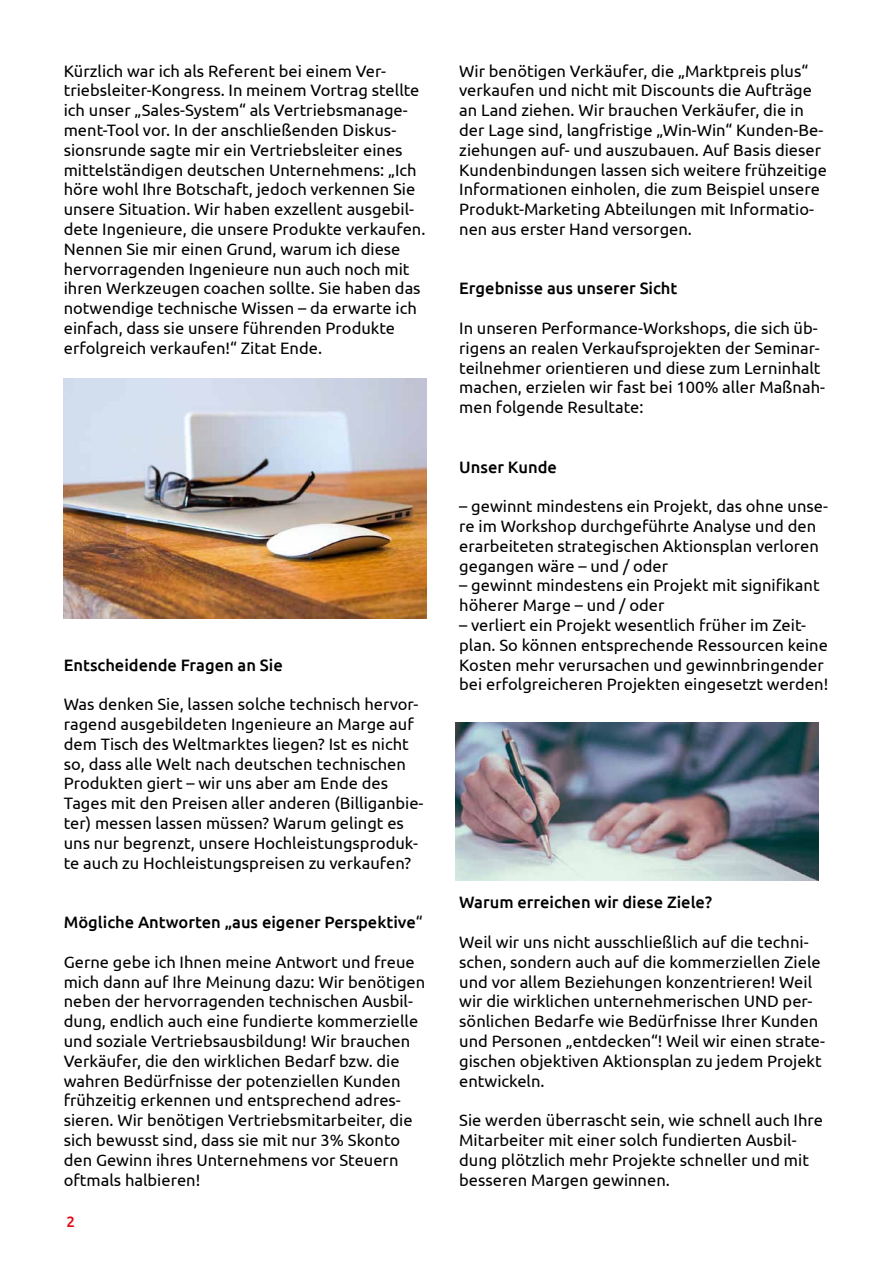
<style>
.page{position:relative;width:893px;height:1263px;background:#fff}
.page>*{position:absolute;margin:0;border:0;box-sizing:border-box;transform-origin:0 0}
.t1{font:16.5px/19.8px "Ubuntu";color:#000}
.t2{font:500 16.5px "Ubuntu";color:#000}
.t3{font:500 15px "Ubuntu";color:#e30613}
.s1{font-weight:400}
</style>
<div class="page">
<img style="left:64px;top:378px;width:363px;height:241px">
<img style="left:455px;top:723px;width:363px;height:157px">
<p class="t1" style="left:64px;top:60px;width:363px">Kürzlich war ich als Referent bei einem Ver&shy;triebsleiter-Kongress. In meinem Vortrag stellte ich unser „Sales-System“ als Vertriebsmanage&shy;ment-Tool vor. In der anschließenden Diskus&shy;sionsrunde sagte mir ein Vertriebsleiter eines mittelständigen deutschen Unternehmens: „Ich höre wohl Ihre Botschaft, jedoch verkennen Sie unsere Situation. Wir haben exzellent ausgebil&shy;dete Ingenieure, die unsere Produkte verkaufen.<br>Nennen Sie mir einen Grund, warum ich diese hervorragenden Ingenieure nun auch noch mit ihren Werkzeugen coachen sollte. Sie haben das notwendige technische Wissen – da erwarte ich einfach, dass sie unsere führenden Produkte erfolgreich verkaufen!“ Zitat Ende.</p>
<p class="t2" style="left:64px;top:654px;width:221px">Entscheidende Fragen an Sie</p>
<p class="t1" style="left:64px;top:694px;width:361px">Was denken Sie, lassen solche technisch hervor&shy;ragend ausgebildeten Ingenieure an Marge auf dem Tisch des Weltmarktes liegen? Ist es nicht so, dass alle Welt nach deutschen technischen Produkten giert – wir uns aber am Ende des Tages mit den Preisen aller anderen (Billiganbie&shy;ter) messen lassen müssen? Warum gelingt es uns nur begrenzt, unsere Hochleistungsproduk&shy;te auch zu Hochleistungspreisen zu verkaufen?</p>
<p class="t2" style="left:64px;top:912px;width:360px">Mögliche Antworten „aus eigener Perspektive<span class="s1">“</span></p>
<p class="t1" style="left:64px;top:951px;width:363px">Gerne gebe ich Ihnen meine Antwort und freue mich dann auf Ihre Meinung dazu: Wir benötigen neben der hervorragenden technischen Ausbil&shy;dung, endlich auch eine fundierte kommerzielle und soziale Vertriebsausbildung! Wir brauchen Verkäufer, die den wirklichen Bedarf bzw. die wahren Bedürfnisse der potenziellen Kunden frühzeitig erkennen und entsprechend adres&shy;sieren. Wir benötigen Vertriebsmitarbeiter, die sich bewusst sind, dass sie mit nur 3% Skonto den Gewinn ihres Unternehmens vor Steuern oftmals halbieren!</p>
<p class="t3" style="left:67px;top:1212px;width:10px">2</p>
<p class="t1" style="left:459px;top:60px;width:369px">Wir benötigen Verkäufer, die „Marktpreis plus“ verkaufen und nicht mit Discounts die Aufträge an Land ziehen. Wir brauchen Verkäufer, die in der Lage sind, langfristige „Win-Win“ Kunden-Be&shy;ziehungen auf- und auszubauen. Auf Basis dieser Kundenbindungen lassen sich weitere frühzeitige Informationen einholen, die zum Beispiel unsere Produkt-Marketing Abteilungen mit Informatio&shy;nen aus erster Hand versorgen.</p>
<p class="t2" style="left:459px;top:278px;width:220px">Ergebnisse aus unserer Sicht</p>
<p class="t1" style="left:459px;top:318px;width:367px">In unseren Performance-Workshops, die sich üb&shy;rigens an realen Verkaufsprojekten der Seminar&shy;teilnehmer orientieren und diese zum Lerninhalt machen, erzielen wir fast bei 100% aller Maßnah&shy;men folgende Resultate:</p>
<p class="t2" style="left:459px;top:456px;width:99px">Unser Kunde</p>
<p class="t1" style="left:459px;top:496px;width:370px">– gewinnt mindestens ein Projekt, das ohne unse&shy;re im Workshop durchgeführte Analyse und den erarbeiteten strategischen Aktionsplan verloren gegangen wäre – und / oder</p>
<p class="t1" style="left:459px;top:575px;width:362px">– gewinnt mindestens ein Projekt mit signifikant höherer Marge – und / oder</p>
<p class="t1" style="left:459px;top:615px;width:370px">– verliert ein Projekt wesentlich früher im Zeit&shy;plan. So können entsprechende Ressourcen keine Kosten mehr verursachen und gewinnbringender bei erfolgreicheren Projekten eingesetzt werden!</p>
<p class="t2" style="left:459px;top:892px;width:254px">Warum erreichen wir diese Ziele?</p>
<p class="t1" style="left:459px;top:932px;width:367px">Weil wir uns nicht ausschließlich auf die techni&shy;schen, sondern auch auf die kommerziellen Ziele und vor allem Beziehungen konzentrieren! Weil wir die wirklichen unternehmerischen UND per&shy;sönlichen Bedarfe wie Bedürfnisse Ihrer Kunden und Personen „entdecken“! Weil wir einen strate&shy;gischen objektiven Aktionsplan zu jedem Projekt entwickeln.</p>
<p class="t1" style="left:459px;top:1110px;width:365px">Sie werden überrascht sein, wie schnell auch Ihre Mitarbeiter mit einer solch fundierten Ausbil&shy;dung plötzlich mehr Projekte schneller und mit besseren Margen gewinnen.</p>
</div>
